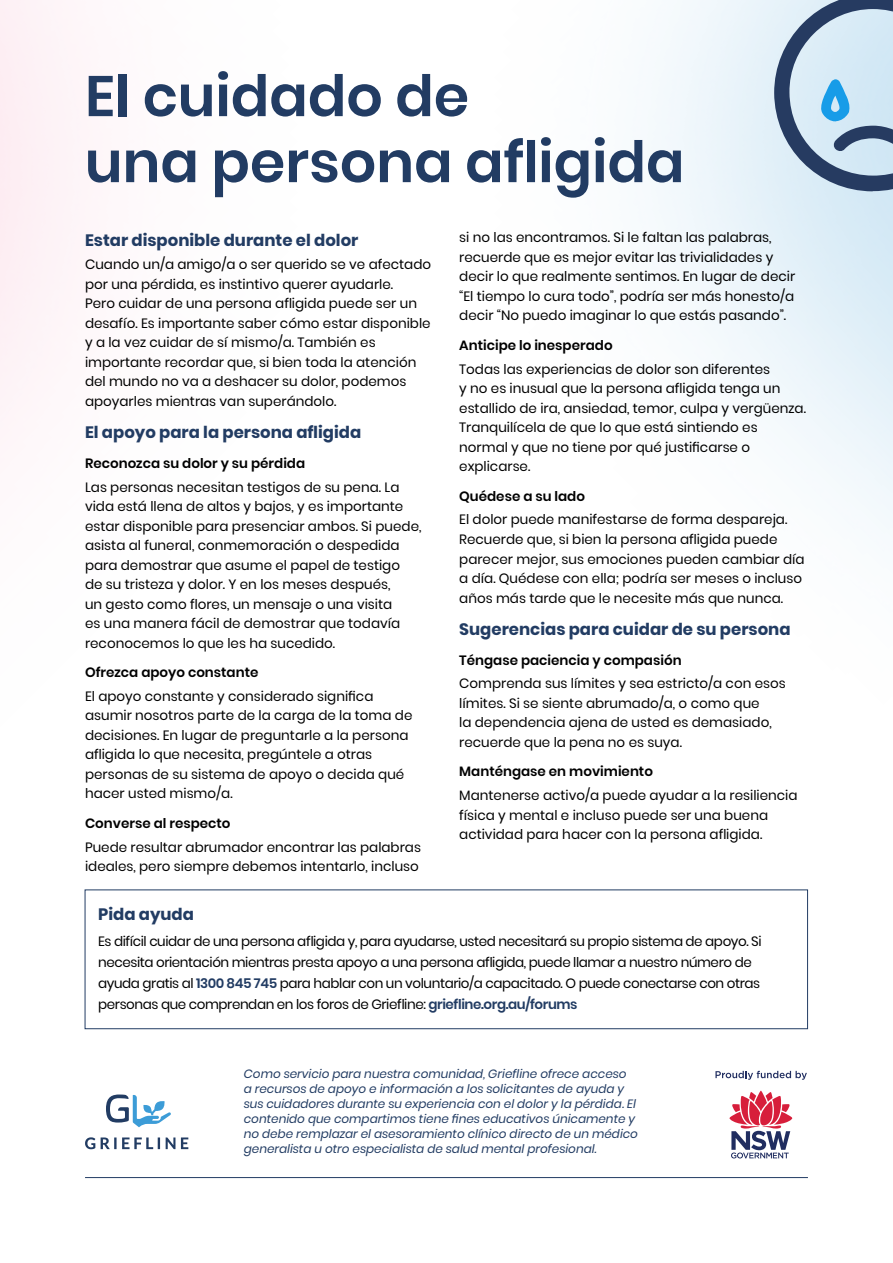
<style>
.page{position:relative;width:893px;height:1263px;background:#fff}
.page>*{position:absolute;margin:0;border:0;box-sizing:border-box;transform-origin:0 0}
.t1{font:600 57px "Poppins";color:#223c63}
.Sub_header{font:700 16.5px "Poppins";color:#223c63}
.Body{font:13.5px/19.5px "Poppins";color:#000}
.Body-2{font:13.5px/21px "Poppins";letter-spacing:-.03em;color:#000}
.Sub_sub_header{font:600 13.5px "Poppins";color:#000}
.Body-3{font:italic 12px/15px "Poppins";color:#223c63}
.s1{font-weight:600;color:#223c63}
</style>
<div class="page">
<svg style="left:729px;top:1090px;width:64px;height:68px"></svg>
<svg style="left:715px;top:1071px;width:92px;height:9px"></svg>
<svg style="left:106px;top:1094px;width:65px;height:33px"></svg>
<svg style="left:85px;top:1137px;width:103px;height:12px"></svg>
<hr style="left:85px;top:1177px;width:723px;height:1px;background:#223c63">
<div style="left:85px;top:889px;width:723px;height:140px;border:1px solid #223c63"></div>
<svg style="left:774px;top:0;width:119px;height:191px;background:#a6bdd1"></svg>
<p class="t1" style="left:85px;top:63px;width:386px">El cuidado de</p>
<p class="t1" style="left:85px;top:129px;width:601px">una persona afligida</p>
<p class="Sub_header" style="left:85px;top:230px;width:275px">Estar disponible durante el dolor</p>
<p class="Body" style="left:85px;top:255px;width:348px">Cuando un/a amigo/a o ser querido se ve afectado por una pérdida, es instintivo querer ayudarle.<br>Pero cuidar de una persona afligida puede ser un desafío. Es importante saber cómo estar disponible y a la vez cuidar de sí mismo/a. También es importante recordar que, si bien toda la atención del mundo no va a deshacer su dolor, podemos apoyarles mientras van superándolo.</p>
<p class="Sub_header" style="left:85px;top:423px;width:278px">El apoyo para la persona afligida</p>
<p class="Sub_sub_header" style="left:85px;top:455px;width:222px">Reconozca su dolor y su pérdida</p>
<p class="Body" style="left:85px;top:477px;width:338px">Las personas necesitan testigos de su pena. La vida está llena de altos y bajos, y es importante estar disponible para presenciar ambos. Si puede, asista al funeral, conmemoración o despedida para demostrar que asume el papel de testigo<br>de su tristeza y dolor. Y en los meses después,<br>un gesto como flores, un mensaje o una visita<br>es una manera fácil de demostrar que todavía reconocemos lo que les ha sucedido.</p>
<p class="Sub_sub_header" style="left:85px;top:665px;width:175px">Ofrezca apoyo constante</p>
<p class="Body" style="left:85px;top:686px;width:329px">El apoyo constante y considerado significa asumir nosotros parte de la carga de la toma de decisiones. En lugar de preguntarle a la persona afligida lo que necesita, pregúntele a otras personas de su sistema de apoyo o decida qué hacer usted mismo/a.</p>
<p class="Sub_sub_header" style="left:85px;top:815px;width:147px">Converse al respecto</p>
<p class="Body" style="left:85px;top:837px;width:337px">Puede resultar abrumador encontrar las palabras ideales, pero siempre debemos intentarlo, incluso</p>
<p class="Body" style="left:459px;top:228px;width:337px">si no las encontramos. Si le faltan las palabras, recuerde que es mejor evitar las trivialidades y decir lo que realmente sentimos. En lugar de decir “El tiempo lo cura todo”, podría ser más honesto/a decir “No puedo imaginar lo que estás pasando”.</p>
<p class="Sub_sub_header" style="left:459px;top:337px;width:155px">Anticipe lo inesperado</p>
<p class="Body" style="left:459px;top:359px;width:348px">Todas las experiencias de dolor son diferentes<br>y no es inusual que la persona afligida tenga un estallido de ira, ansiedad, temor, culpa y vergüenza.<br>Tranquilícela de que lo que está sintiendo es normal y que no tiene por qué justificarse o explicarse.</p>
<p class="Sub_sub_header" style="left:459px;top:488px;width:127px">Quédese a su lado</p>
<p class="Body" style="left:459px;top:510px;width:347px">El dolor puede manifestarse de forma despareja.<br>Recuerde que, si bien la persona afligida puede parecer mejor, sus emociones pueden cambiar día a día. Quédese con ella; podría ser meses o incluso años más tarde que le necesite más que nunca.</p>
<p class="Sub_header" style="left:459px;top:620px;width:333px">Sugerencias para cuidar de su persona</p>
<p class="Sub_sub_header" style="left:459px;top:652px;width:224px">Téngase paciencia y compasión</p>
<p class="Body" style="left:459px;top:674px;width:328px">Comprenda sus límites y sea estricto/a con esos límites. Si se siente abrumado/a, o como que<br>la dependencia ajena de usted es demasiado, recuerde que la pena no es suya.</p>
<p class="Sub_sub_header" style="left:459px;top:764px;width:195px">Manténgase en movimiento</p>
<p class="Body" style="left:459px;top:786px;width:340px">Mantenerse activo/a puede ayudar a la resiliencia física y mental e incluso puede ser una buena actividad para hacer con la persona afligida.</p>
<p class="Sub_header" style="left:98px;top:905px;width:97px">Pida ayuda</p>
<p class="Body-2" style="left:98px;top:930px;width:665px">Es difícil cuidar de una persona afligida y, para ayudarse, usted necesitará su propio sistema de apoyo. Si necesita orientación mientras presta apoyo a una persona afligida, puede llamar a nuestro número de ayuda gratis al <span class="s1">1300 845 745</span> para hablar con un voluntario/a capacitado. O puede conectarse con otras personas que comprendan en los foros de Griefline: <span class="s1">griefline.org.au/forums</span></p>
<p class="Body-3" style="left:244px;top:1066px;width:396px">Como servicio para nuestra comunidad, Griefline ofrece acceso<br>a recursos de apoyo e información a los solicitantes de ayuda y sus cuidadores durante su experiencia con el dolor y la pérdida. El contenido que compartimos tiene fines educativos únicamente y no debe remplazar el asesoramiento clínico directo de un médico generalista u otro especialista de salud mental profesional.</p>
</div>
